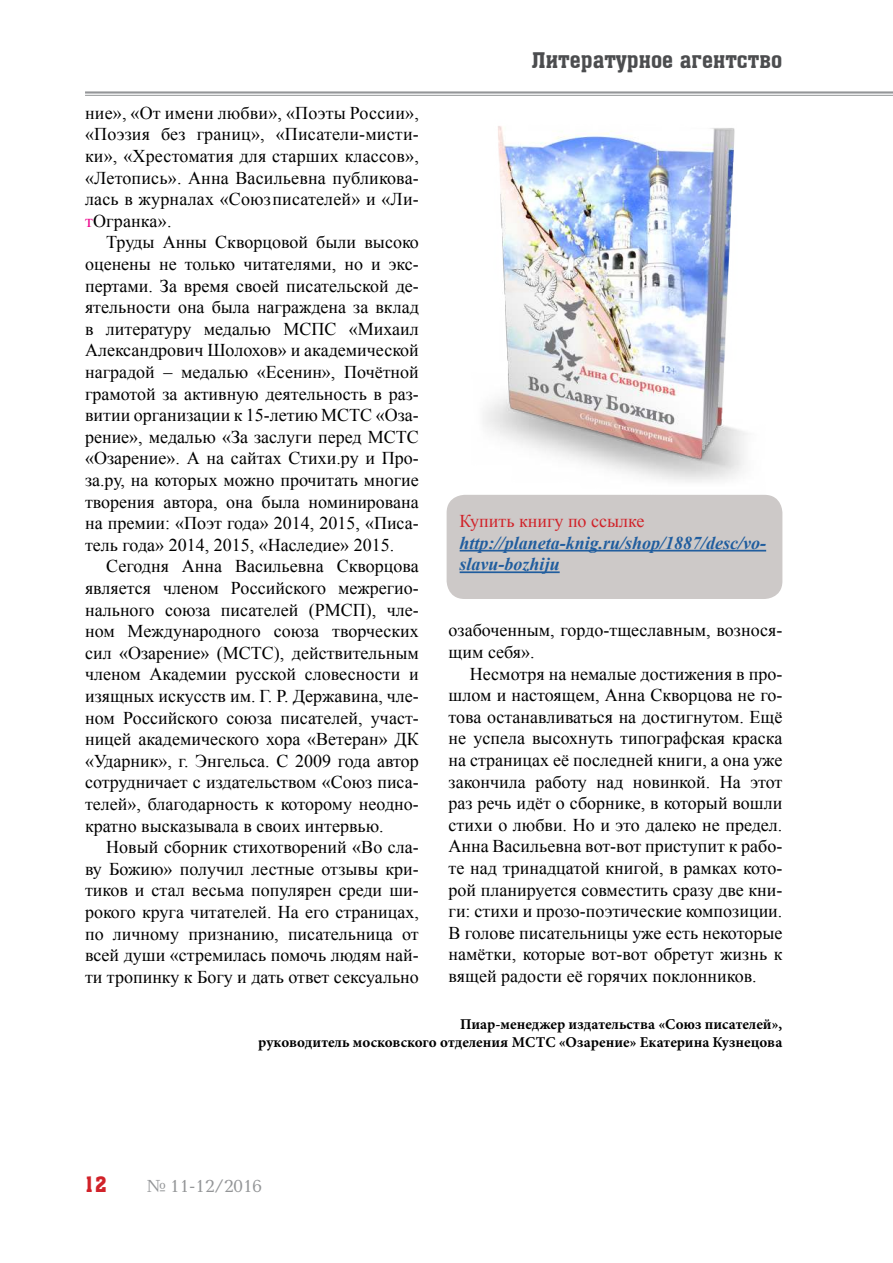
<style>
.page{position:relative;width:893px;height:1263px;background:#fff}
.page>*{position:absolute;margin:0;border:0;box-sizing:border-box;transform-origin:0 0}
.t1{font:21px "a Assuan";color:#4c4d4f}
.t2{font:21px "a Assuan";color:#d12229}
.t3{font:18px/21.6px "Times New Roman";color:#000;text-align:justify}
.t4{font:italic 700 18px/21.6px "Times New Roman";color:#205d9e}
.t5{font:18px "Times New Roman";color:#d12229}
.t6{font:18px "Baltica C";color:#939597}
.t7{font:700 15px/18px "Minion Pro";color:#000;text-align:right}
.s1{color:#ec008b}
</style>
<div class="page">
<hr style="left:85px;top:91px;width:808px;height:3px;background:#939597">
<hr style="left:85px;top:95px;width:808px;height:1px;background:#939597">
<img style="left:449px;top:126px;width:331px;height:378px">
<div style="left:447px;top:495px;width:335px;height:104px;background:#cdc9c8;border-radius:18px"></div>
<hr style="left:460px;top:550px;width:306px;height:1px;background:#205d9e">
<hr style="left:460px;top:571px;width:100px;height:2px;background:#205d9e">
<p class="t3" style="left:85px;top:102px;width:335px">ние», «От имени любви», «Поэты России», «Поэзия без границ», «Писатели-мисти&shy;ки», «Хрестоматия для старших классов», «Летопись». Анна Васильевна публикова&shy;лась в журналах «Союз писателей» и «Ли&shy;<span class="s1">т</span>Огранка».</p>
<p class="t3" style="left:85px;top:231px;width:335px;text-indent:21px">Труды Анны Скворцовой были высоко оценены не только читателями, но и экс&shy;пертами. За время своей писательской де&shy;ятельности она была награждена за вклад в литературу медалью МСПС «Михаил Александрович Шолохов» и академической наградой – медалью «Есенин», Почётной грамотой за активную деятельность в раз&shy;витии организации к 15-летию МСТС «Оза&shy;рение», медалью «За заслуги перед МСТС «Озарение». А на сайтах Стихи.ру и Про&shy;за.ру, на которых можно прочитать многие творения автора, она была номинирована на премии: «Поэт года» 2014, 2015, «Писа&shy;тель года» 2014, 2015, «Наследие» 2015.</p>
<p class="t3" style="left:85px;top:555px;width:335px;text-indent:21px">Сегодня Анна Васильевна Скворцова является членом Российского межрегио&shy;нального союза писателей (РМСП), чле&shy;ном Международного союза творческих сил «Озарение» (МСТС), действительным членом Академии русской словесности и изящных искусств им. Г. Р. Державина, чле&shy;ном Российского союза писателей, участ&shy;ницей академического хора «Ветеран» ДК «Ударник», г. Энгельса. С 2009 года автор сотрудничает с издательством «Союз писа&shy;телей», благодарность к которому неодно&shy;кратно высказывала в своих интервью.</p>
<p class="t3" style="left:85px;top:836px;width:335px;text-indent:21px">Новый сборник стихотворений «Во сла&shy;ву Божию» получил лестные отзывы кри&shy;тиков и стал весьма популярен среди ши&shy;рокого круга читателей. На его страницах, по личному признанию, писательница от всей души «стремилась помочь людям най&shy;ти тропинку к Богу и дать ответ сексуально</p>
<p class="t1" style="left:532px;top:49px;width:252px">Литературное агентство</p>
<p class="t5" style="left:460px;top:509px;width:186px">Купить книгу по ссылке</p>
<p class="t4" style="left:460px;top:531px;width:308px">http://planeta-knig.ru/shop/1887/desc/vo&shy;slavu-bozhiju</p>
<p class="t3" style="left:449px;top:619px;width:335px">озабоченным, гордо-тщеславным, вознося&shy;щим себя».</p>
<p class="t3" style="left:449px;top:662px;width:335px;text-indent:21px">Несмотря на немалые достижения в про&shy;шлом и настоящем, Анна Скворцова не го&shy;това останавливаться на достигнутом. Ещё не успела высохнуть типографская краска на страницах её последней книги, а она уже закончила работу над новинкой. На этот раз речь идёт о сборнике, в который вошли стихи о любви. Но и это далеко не предел.<br>Анна Васильевна вот-вот приступит к рабо&shy;те над тринадцатой книгой, в рамках кото&shy;рой планируется совместить сразу две кни&shy;ги: стихи и прозо-поэтические композиции.<br>В голове писательницы уже есть некоторые намётки, которые вот-вот обретут жизнь к вящей радости её горячих поклонников.</p>
<p class="t7" style="left:258px;top:1016px;width:526px">Пиар-менеджер издательства «Союз писателей»,<br>руководитель московского отделения МСТС «Озарение» Екатерина Кузнецова</p>
<p class="t2" style="left:84px;top:1172px;width:25px">12</p>
<p class="t6" style="left:147px;top:1175px;width:117px">№ 11-12/2016</p>
</div>
